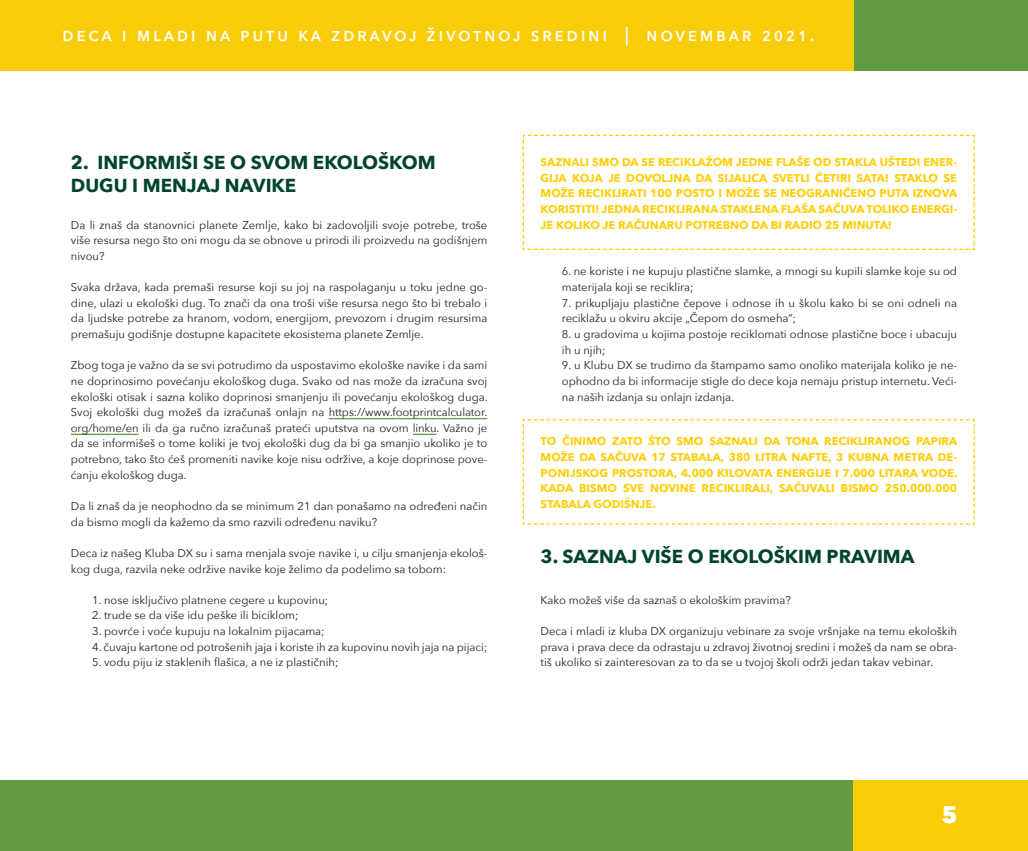
<style>
.page{position:relative;width:1028px;height:851px;background:#fff}
.page>*{position:absolute;margin:0;border:0;box-sizing:border-box;transform-origin:0 0}
.t1{font:700 30px "Avenir Next";color:#fff}
.t2{font:700 18.75px/22.5px "Avenir Next";color:#00452b}
.t3{font:500 18.75px "Avenir Next";letter-spacing:.14em;color:#fff}
.t4{font:11.25px/15.6px "Avenir Next";color:#231f20}
.t5{font:700 11.25px/15.6px "Avenir Next";color:#fece08;text-align:justify}
</style>
<div class="page">
<div style="left:0;top:0;width:1028px;height:71px;background:#629c3e"></div>
<div style="left:0;top:0;width:853px;height:71px;background:#fece08"></div>
<div style="left:0;top:780px;width:1028px;height:70px;background:#629c3e"></div>
<div style="left:853px;top:780px;width:175px;height:70px;background:#fece08"></div>
<hr style="left:329px;top:418px;width:158px;height:1px;background:#629c3e">
<hr style="left:71px;top:433px;width:68px;height:2px;background:#629c3e">
<hr style="left:413px;top:433px;width:23px;height:2px;background:#629c3e">
<svg style="left:522px;top:134px;width:453px;height:116px"></svg>
<svg style="left:522px;top:419px;width:453px;height:106px"></svg>
<h2 class="t3" style="left:62px;top:19px;width:754px">deca i mladi na putu ka zdravoj životnoj sredini | novembar 2021.</h2>
<h2 class="t2" style="left:71px;top:151px;width:366px">2. INFORMIŠI SE O SVOM EKOLOŠKOM<br>DUGU I MENJAJ NAVIKE</h2>
<p class="t4" style="left:71px;top:216px;width:418px;text-align:justify">Da li znaš da stanovnici planete Zemlje, kako bi zadovoljili svoje potrebe, troše više resursa nego što oni mogu da se obnove u prirodi ili proizvedu na godišnjem nivou?</p>
<p class="t4" style="left:71px;top:279px;width:418px;text-align:justify">Svaka država, kada premaši resurse koji su joj na raspolaganju u toku jedne go&shy;dine, ulazi u ekološki dug. To znači da ona troši više resursa nego što bi trebalo i da ljudske potrebe za hranom, vodom, energijom, prevozom i drugim resursima premašuju godišnje dostupne kapacitete ekosistema planete Zemlje.</p>
<p class="t4" style="left:71px;top:357px;width:418px;text-align:justify">Zbog toga je važno da se svi potrudimo da uspostavimo ekološke navike i da sami ne doprinosimo povećanju ekološkog duga. Svako od nas može da izračuna svoj ekološki otisak i sazna koliko doprinosi smanjenju ili povećanju ekološkog duga.<br>Svoj ekološki dug možeš da izračunaš onlajn na https://www.footprintcalculator. org/home/en ili da ga ručno izračunaš prateći uputstva na ovom linku. Važno je da se informišeš o tome koliki je tvoj ekološki dug da bi ga smanjio ukoliko je to potrebno, tako što ćeš promeniti navike koje nisu održive, a koje doprinose pove&shy;ćanju ekološkog duga.</p>
<p class="t4" style="left:71px;top:497px;width:418px">Da li znaš da je neophodno da se minimum 21 dan ponašamo na određeni način da bismo mogli da kažemo da smo razvili određenu naviku?</p>
<p class="t4" style="left:71px;top:544px;width:418px">Deca iz našeg Kluba DX su i sama menjala svoje navike i, u cilju smanjenja ekološ&shy;kog duga, razvila neke održive navike koje želimo da podelimo sa tobom:</p>
<p class="t4" style="left:92px;top:591px;width:238px">1. nose isključivo platnene cegere u kupovinu;</p>
<p class="t4" style="left:92px;top:607px;width:208px">2. trude se da više idu peške ili biciklom;</p>
<p class="t4" style="left:92px;top:622px;width:234px">3. povrće i voće kupuju na lokalnim pijacama;</p>
<p class="t4" style="left:92px;top:638px;width:397px">4. čuvaju kartone od potrošenih jaja i koriste ih za kupovinu novih jaja na pijaci;</p>
<p class="t4" style="left:92px;top:654px;width:248px">5. vodu piju iz staklenih flašica, a ne iz plastičnih;</p>
<p class="t5" style="left:540px;top:154px;width:418px">SAZNALI SMO DA SE RECIKLAŽOM JEDNE FLAŠE OD STAKLA UŠTEDI ENER-GIJA KOJA JE DOVOLJNA DA SIJALICA SVETLI ČETIRI SATA! STAKLO SE MOŽE RECIKLIRATI 100 POSTO I MOŽE SE NEOGRANIČENO PUTA IZNOVA KORISTITI! JEDNA RECIKLIRANA STAKLENA FLAŠA SAČUVA TOLIKO ENERGI-JE KOLIKO JE RAČUNARU POTREBNO DA BI RADIO 25 MINUTA!</p>
<p class="t4" style="left:562px;top:263px;width:397px">6. ne koriste i ne kupuju plastične slamke, a mnogi su kupili slamke koje su od materijala koji se reciklira;</p>
<p class="t4" style="left:562px;top:294px;width:397px">7. prikupljaju plastične čepove i odnose ih u školu kako bi se oni odneli na reciklažu u okviru akcije „Čepom do osmeha”;</p>
<p class="t4" style="left:562px;top:326px;width:397px">8. u gradovima u kojima postoje reciklomati odnose plastične boce i ubacuju ih u njih;</p>
<p class="t4" style="left:562px;top:357px;width:397px;text-align:justify">9. u Klubu DX se trudimo da štampamo samo onoliko materijala koliko je ne&shy;ophodno da bi informacije stigle do dece koja nemaju pristup internetu. Veći&shy;na naših izdanja su onlajn izdanja.</p>
<p class="t5" style="left:540px;top:433px;width:418px">TO ČINIMO ZATO ŠTO SMO SAZNALI DA TONA RECIKLIRANOG PAPIRA MOŽE DA SAČUVA 17 STABALA, 380 LITRA NAFTE, 3 KUBNA METRA DE-PONIJSKOG PROSTORA, 4.000 KILOVATA ENERGIJE I 7.000 LITARA VODE.<br>KADA BISMO SVE NOVINE RECIKLIRALI, SAČUVALI BISMO 250.000.000<br>STABALA GODIŠNJE.</p>
<h2 class="t2" style="left:540px;top:545px;width:375px">3. SAZNAJ VIŠE O EKOLOŠKIM PRAVIMA</h2>
<p class="t4" style="left:540px;top:591px;width:252px">Kako možeš više da saznaš o ekološkim pravima?</p>
<p class="t4" style="left:540px;top:622px;width:418px;text-align:justify">Deca i mladi iz kluba DX organizuju vebinare za svoje vršnjake na temu ekoloških prava i prava dece da odrastaju u zdravoj životnoj sredini i možeš da nam se obra&shy;tiš ukoliko si zainteresovan za to da se u tvojoj školi održi jedan takav vebinar.</p>
<h1 class="t1" style="left:941px;top:786px;width:19px">5</h1>
</div>
